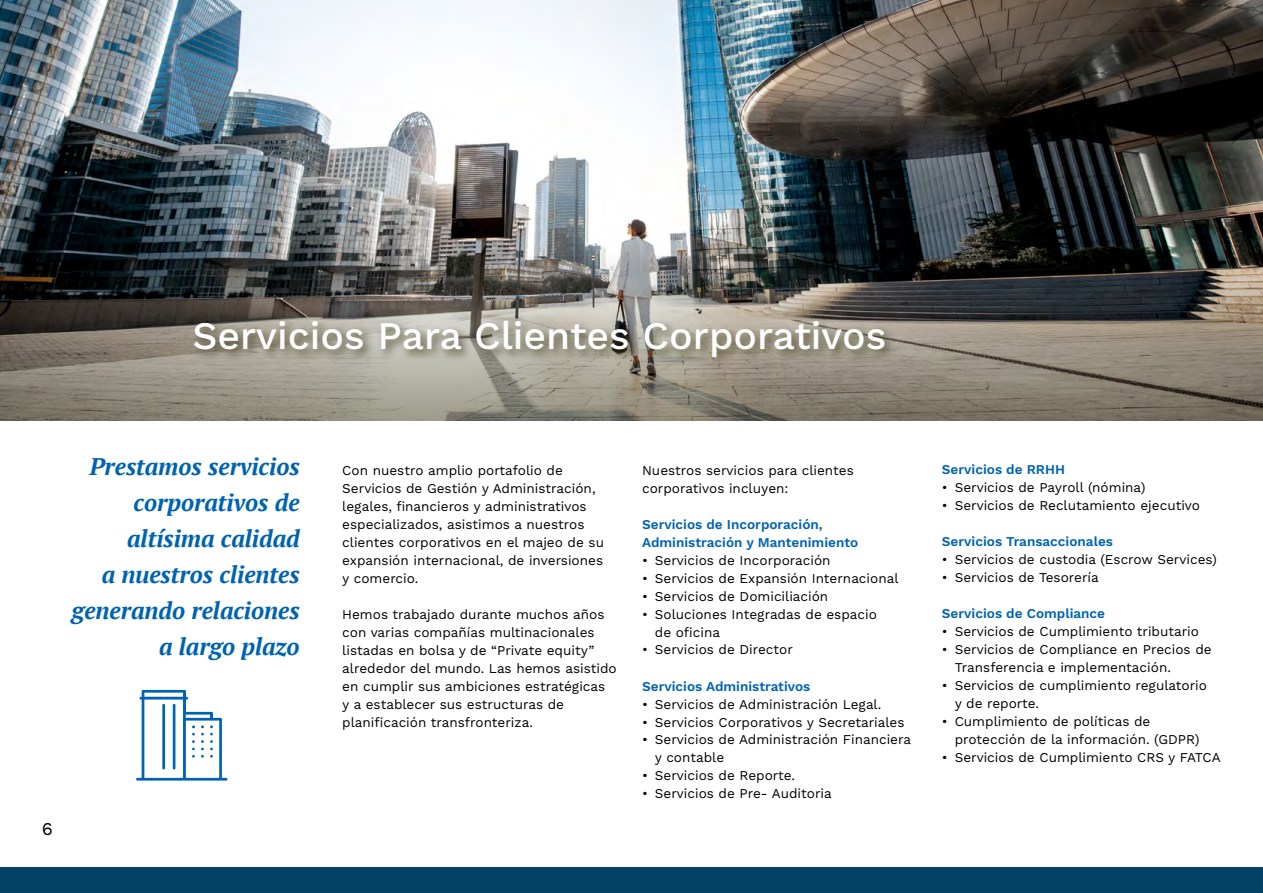
<style>
.page{position:relative;width:1263px;height:893px;background:#fff}
.page>*{position:absolute;margin:0;border:0;box-sizing:border-box;transform-origin:0 0}
.t1{font:500 39px "Work Sans";color:#fff}
.t2{font:italic 700 24px/36px "PT Serif";letter-spacing:-.005em;color:#0063b0;text-align:right}
.t3{font:18px "Work Sans";color:#000}
.t4{font:13.5px/18px "Work Sans";color:#000}
.t5{font:600 13.5px/18px "Work Sans";color:#0063b0}
</style>
<div class="page">
<img style="left:0;top:0;width:1263px;height:187px">
<img style="left:0;top:187px;width:1263px;height:234px">
<div style="left:191px;top:317px;width:706px;height:53px;background:#3c3916;opacity:.75"></div>
<svg style="left:136px;top:690px;width:91px;height:91px"></svg>
<div style="left:0;top:867px;width:1263px;height:26px;background:#054166"></div>
<h1 class="t1" style="left:192px;top:312px;width:696px">Servicios Para Clientes Corporativos</h1>
<h2 class="t2" style="left:72px;top:448px;width:229px">Prestamos servicios corporativos de altísima calidad<br>a nuestros clientes generando relaciones a largo plazo</h2>
<p class="t4" style="left:342px;top:462px;width:263px">Con nuestro amplio portafolio de Servicios de Gestión y Administración, legales, financieros y administrativos especializados, asistimos a nuestros clientes corporativos en el majeo de su expansión internacional, de inversiones y comercio.</p>
<p class="t4" style="left:342px;top:605px;width:276px">Hemos trabajado durante muchos años con varias compañías multinacionales listadas en bolsa y de “Private equity” alrededor del mundo. Las hemos asistido en cumplir sus ambiciones estratégicas<br>y a establecer sus estructuras de planificación transfronteriza.</p>
<h3 class="t3" style="left:42px;top:818px;width:13px">6</h3>
<p class="t4" style="left:642px;top:461px;width:213px">Nuestros servicios para clientes corporativos incluyen:</p>
<p class="t5" style="left:642px;top:516px;width:218px">Servicios de Incorporación,<br>Administración y Mantenimiento</p>
<p class="t4" style="left:642px;top:551px;width:190px">• Servicios de Incorporación</p>
<p class="t4" style="left:642px;top:569px;width:258px">• Servicios de Expansión Internacional</p>
<p class="t4" style="left:642px;top:587px;width:188px">• Servicios de Domiciliación</p>
<p class="t4" style="left:655px;top:605px;width:224px;text-indent:-13px">• Soluciones Integradas de espacio de oficina</p>
<p class="t4" style="left:642px;top:641px;width:152px">• Servicios de Director</p>
<p class="t5" style="left:642px;top:677px;width:170px">Servicios Administrativos</p>
<p class="t4" style="left:642px;top:695px;width:241px">• Servicios de Administración Legal.</p>
<p class="t4" style="left:642px;top:713px;width:264px">• Servicios Corporativos y Secretariales</p>
<p class="t4" style="left:655px;top:731px;width:258px;text-indent:-13px">• Servicios de Administración Financiera y contable</p>
<p class="t4" style="left:642px;top:767px;width:154px">• Servicios de Reporte.</p>
<p class="t4" style="left:642px;top:785px;width:191px">• Servicios de Pre- Auditoria</p>
<p class="t5" style="left:942px;top:461px;width:125px">Servicios de RRHH</p>
<p class="t4" style="left:942px;top:479px;width:205px">• Servicios de Payroll (nómina)</p>
<p class="t4" style="left:942px;top:497px;width:260px">• Servicios de Reclutamiento ejecutivo</p>
<p class="t5" style="left:942px;top:533px;width:173px">Servicios Transaccionales</p>
<p class="t4" style="left:942px;top:551px;width:276px">• Servicios de custodia (Escrow Services)</p>
<p class="t4" style="left:942px;top:569px;width:158px">• Servicios de Tesorería</p>
<p class="t5" style="left:942px;top:605px;width:165px">Servicios de Compliance</p>
<p class="t4" style="left:942px;top:623px;width:259px">• Servicios de Cumplimiento tributario</p>
<p class="t4" style="left:955px;top:641px;width:258px;text-indent:-13px">• Servicios de Compliance en Precios de<br>Transferencia e implementación.</p>
<p class="t4" style="left:955px;top:677px;width:254px;text-indent:-13px">• Servicios de cumplimiento regulatorio y de reporte.</p>
<p class="t4" style="left:955px;top:713px;width:246px;text-indent:-13px">• Cumplimiento de políticas de protección de la información. (GDPR)</p>
<p class="t4" style="left:942px;top:749px;width:280px">• Servicios de Cumplimiento CRS y FATCA</p>
</div>
